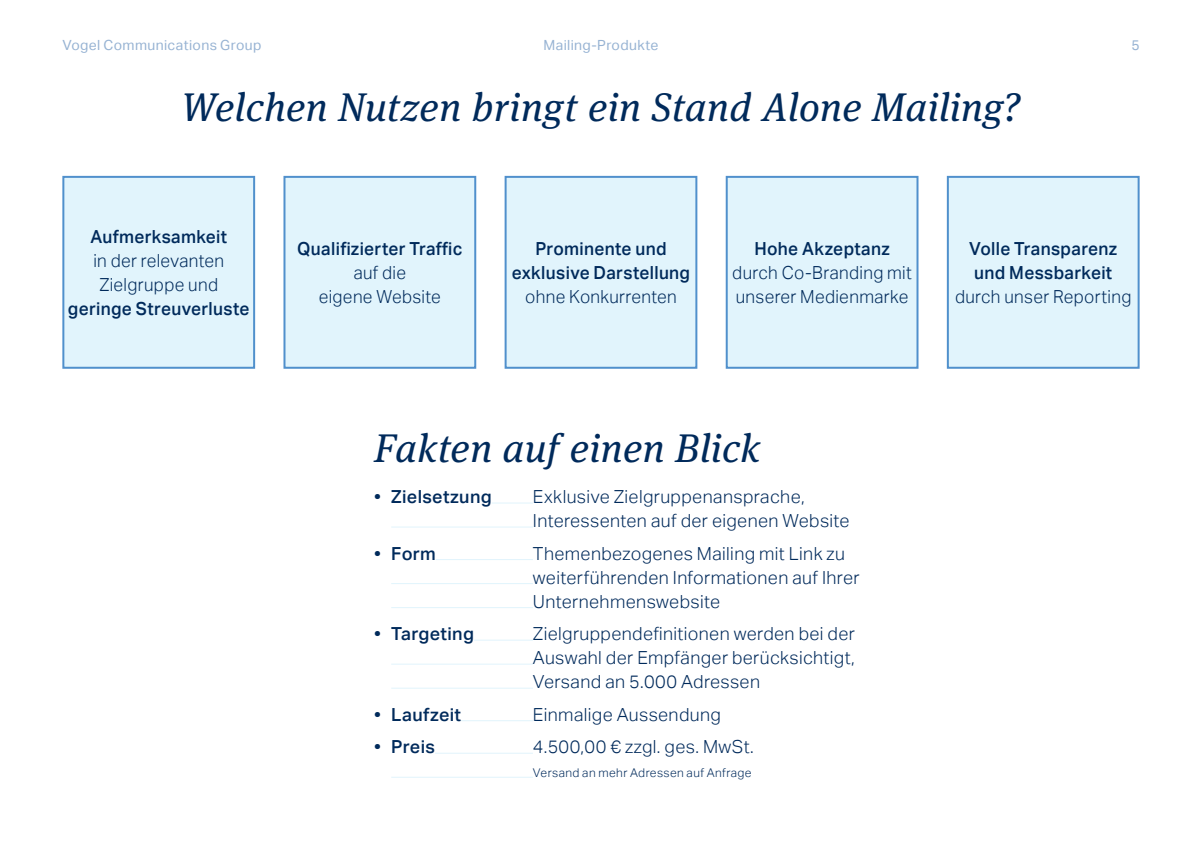
<style>
.page{position:relative;width:1202px;height:851px;background:#fff}
.page>*{position:absolute;margin:0;border:0;box-sizing:border-box;transform-origin:0 0}
.t1{font:italic 40px "Meta Serif OT";letter-spacing:.01em;color:#002a5b}
.t2{font:300 18px/24px "Aktiv Grotesk";letter-spacing:.02em;color:#002a5b}
.t3{font:500 18px/24px "Aktiv Grotesk";letter-spacing:.02em;color:#002a5b;text-align:center;scale:.96 1}
.t4{font:300 18px/24px "Aktiv Grotesk";letter-spacing:.02em;color:#002a5b;text-align:center;scale:.96 1}
.t5{font:500 18px "Aktiv Grotesk";letter-spacing:.02em;color:#002a5b}
.t6{font:14px "Aktiv Grotesk";letter-spacing:.025em;color:#97b3d3}
.t7{font:300 12px "Aktiv Grotesk";letter-spacing:.035em;color:#002a5b}
</style>
<div class="page">
<hr style="left:492px;top:502px;width:41px;height:1px;background:#e1f4fc">
<hr style="left:391px;top:526px;width:142px;height:1px;background:#e1f4fc">
<hr style="left:436px;top:559px;width:97px;height:1px;background:#e1f4fc">
<hr style="left:391px;top:583px;width:142px;height:1px;background:#e1f4fc">
<hr style="left:391px;top:607px;width:142px;height:1px;background:#e1f4fc">
<hr style="left:474px;top:639px;width:59px;height:1px;background:#e1f4fc">
<hr style="left:391px;top:663px;width:142px;height:1px;background:#e1f4fc">
<hr style="left:391px;top:687px;width:142px;height:1px;background:#e1f4fc">
<hr style="left:461px;top:720px;width:72px;height:1px;background:#e1f4fc">
<hr style="left:435px;top:752px;width:98px;height:1px;background:#e1f4fc">
<hr style="left:391px;top:776px;width:142px;height:1px;background:#e1f4fc">
<div style="left:62px;top:176px;width:193px;height:193px;background:#e1f4fc;border:2px solid #5090cc"></div>
<div style="left:283px;top:176px;width:193px;height:193px;background:#e1f4fc;border:2px solid #5090cc"></div>
<div style="left:505px;top:176px;width:192px;height:193px;background:#e1f4fc;border:2px solid #5090cc"></div>
<div style="left:726px;top:176px;width:192px;height:193px;background:#e1f4fc;border:2px solid #5090cc"></div>
<div style="left:947px;top:176px;width:193px;height:193px;background:#e1f4fc;border:2px solid #5090cc"></div>
<p class="t6" style="left:62px;top:37px;width:201px">Vogel Communications Group</p>
<p class="t6" style="left:543px;top:37px;width:117px">Mailing-Produkte</p>
<p class="t6" style="left:1131px;top:37px;width:10px">5</p>
<h1 class="t1" style="left:181px;top:82px;width:841px">Welchen Nutzen bringt ein Stand Alone Mailing?</h1>
<p class="t3" style="left:90px;top:224px;width:144px">Aufmerksamkeit</p>
<p class="t4" style="left:93px;top:248px;width:138px">in der relevanten<br>Zielgruppe und</p>
<p class="t3" style="left:68px;top:296px;width:191px">geringe Streuverluste</p>
<p class="t3" style="left:297px;top:236px;width:174px">Qualifizierter Traffic</p>
<p class="t4" style="left:319px;top:260px;width:129px">auf die<br>eigene Website</p>
<p class="t3" style="left:512px;top:236px;width:187px">Prominente und exklusive Darstellung</p>
<p class="t4" style="left:525px;top:284px;width:160px">ohne Konkurrenten</p>
<p class="t3" style="left:754px;top:236px;width:142px">Hohe Akzeptanz</p>
<p class="t4" style="left:732px;top:260px;width:189px;text-align:left">durch Co-Branding mit unserer Medienmarke</p>
<p class="t3" style="left:969px;top:236px;width:156px;text-align:left">Volle Transparenz und Messbarkeit</p>
<p class="t4" style="left:955px;top:284px;width:185px">durch unser Reporting</p>
<h1 class="t1" style="left:374px;top:422px;width:387px">Fakten auf einen Blick</h1>
<p class="t5" style="left:374px;top:486px;width:119px">• Zielsetzung</p>
<p class="t2" style="left:533px;top:484px;width:318px">Exklusive Zielgruppenansprache,<br>Interessenten auf der eigenen Website</p>
<p class="t5" style="left:374px;top:542px;width:63px">• Form</p>
<p class="t2" style="left:533px;top:541px;width:328px">Themenbezogenes Mailing mit Link zu weiterführenden Informationen auf Ihrer<br>Unternehmenswebsite</p>
<p class="t5" style="left:374px;top:623px;width:101px">• Targeting</p>
<p class="t2" style="left:533px;top:621px;width:323px;text-align:justify">Zielgruppendefinitionen werden bei der Auswahl der Empfänger berücksichtigt, Versand an 5.000 Adressen</p>
<p class="t5" style="left:374px;top:703px;width:88px">• Laufzeit</p>
<p class="t2" style="left:533px;top:702px;width:189px">Einmalige Aussendung</p>
<p class="t5" style="left:374px;top:736px;width:62px">• Preis</p>
<p class="t2" style="left:533px;top:734px;width:222px">4.500,00 € zzgl. ges. MwSt.</p>
<p class="t7" style="left:533px;top:766px;width:220px">Versand an mehr Adressen auf Anfrage</p>
</div>
